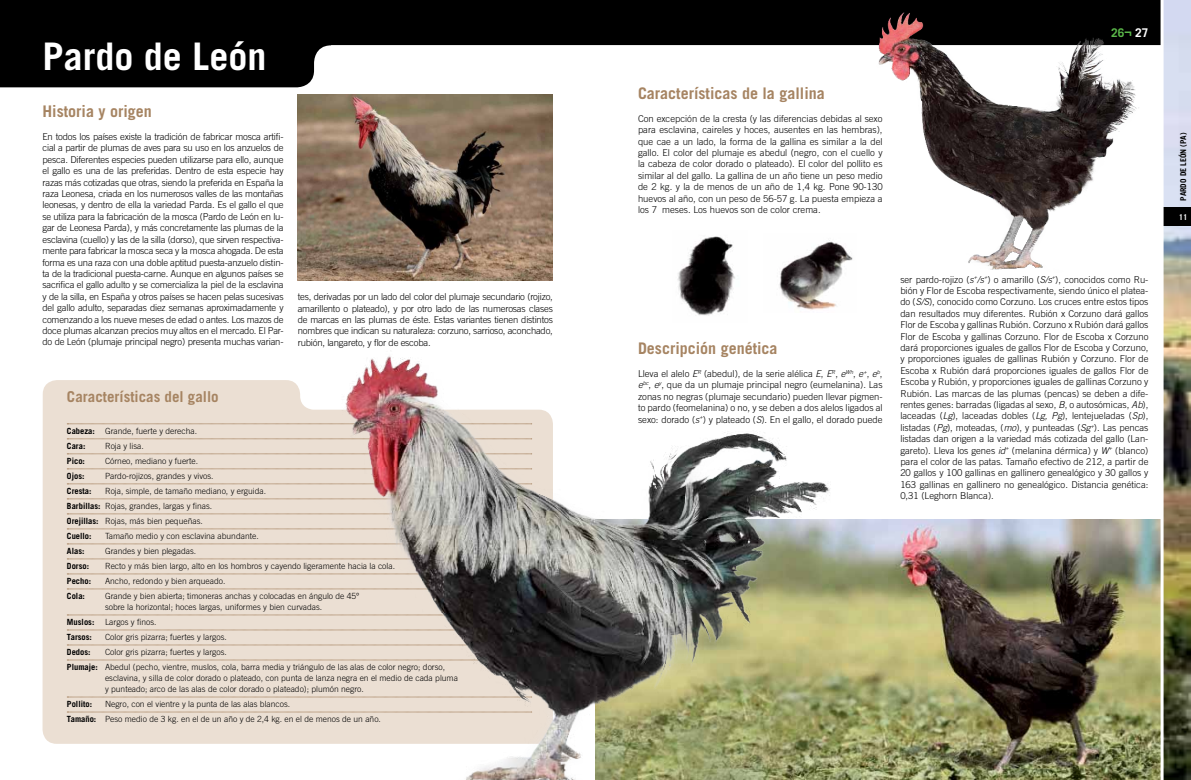
<style>
.page{position:relative;width:1191px;height:780px;background:#fff}
.page>*{position:absolute;margin:0;border:0;box-sizing:border-box;transform-origin:0 0}
.t1{font:700 38px "Trade Gothic LT Std";color:#fff}
.t2{font:700 16px "Trade Gothic LT Std";color:#a68462}
.t3{font:700 15px "Trade Gothic LT Std";color:#a68462}
.t4{font:700 12px "Trade Gothic LT Std";color:#5ab749}
.t5{font:300 9.5px/11.4px "Trade Gothic LT Std";color:#000;text-align:justify}
.t6{font:300 8.5px/15px "Trade Gothic LT Std";color:#000}
.t7{font:700 8.5px/15px "Trade Gothic LT Std";color:#000}
.t8{font:700 8px "Trade Gothic LT Std";color:#000}
.t9{font:700 8px "Trade Gothic LT Std";color:#fff}
.s1{font-weight:700}
.s2{font-weight:300}
.s3{color:#fff}
.s4{font-style:italic}
</style>
<div class="page">
<img style="left:842px;top:519px;width:318px;height:261px">
<svg style="left:0;top:0;width:1160px;height:87px;fill:#000"></svg>
<img style="left:1163px;top:0;width:27px;height:779px">
<div style="left:1162px;top:207px;width:29px;height:19px;background:#000"></div>
<hr style="left:1160px;top:0;width:3px;height:780px;background:#fff">
<div style="left:43px;top:380px;width:284px;height:363px;background:#ebdfd3"></div>
<svg style="left:67px;top:423px;width:260px;height:1px"></svg>
<svg style="left:67px;top:438px;width:260px;height:1px"></svg>
<svg style="left:67px;top:453px;width:260px;height:1px"></svg>
<svg style="left:67px;top:468px;width:260px;height:1px"></svg>
<svg style="left:67px;top:483px;width:260px;height:1px"></svg>
<svg style="left:67px;top:498px;width:260px;height:1px"></svg>
<svg style="left:67px;top:513px;width:260px;height:1px"></svg>
<svg style="left:67px;top:528px;width:260px;height:1px"></svg>
<svg style="left:67px;top:543px;width:260px;height:1px"></svg>
<svg style="left:67px;top:558px;width:260px;height:1px"></svg>
<svg style="left:67px;top:573px;width:260px;height:1px"></svg>
<svg style="left:67px;top:588px;width:260px;height:1px"></svg>
<svg style="left:67px;top:614px;width:260px;height:1px"></svg>
<svg style="left:67px;top:629px;width:260px;height:1px"></svg>
<svg style="left:67px;top:644px;width:260px;height:1px"></svg>
<svg style="left:67px;top:659px;width:260px;height:1px"></svg>
<svg style="left:67px;top:696px;width:260px;height:1px"></svg>
<svg style="left:67px;top:711px;width:260px;height:1px"></svg>
<img style="left:298px;top:94px;width:255px;height:187px">
<img style="left:868px;top:10px;width:283px;height:260px">
<img style="left:677px;top:236px;width:58px;height:80px">
<img style="left:779px;top:240px;width:74px;height:70px">
<img style="left:327px;top:356px;width:515px;height:424px">
<h1 class="t1" style="left:43px;top:33px;width:225px">Pardo de León</h1>
<h2 class="t2" style="left:43px;top:102px;width:111px">Historia y origen</h2>
<p class="t5" style="left:43px;top:131px;width:242px">En todos los países existe la tradición de fabricar mosca artifi&shy;cial a partir de plumas de aves para su uso en los anzuelos de pesca. Diferentes especies pueden utilizarse para ello, aunque el gallo es una de las preferidas. Dentro de esta especie hay razas más cotizadas que otras, siendo la preferida en España la raza Leonesa, criada en los numerosos valles de las montañas leonesas, y dentro de ella la variedad Parda. Es el gallo el que se utiliza para la fabricación de la mosca (Pardo de León en lu&shy;gar de Leonesa Parda), y más concretamente las plumas de la esclavina (cuello) y las de la silla (dorso), que sirven respectiva&shy;mente para fabricar la mosca seca y la mosca ahogada. De esta forma es una raza con una doble aptitud puesta-anzuelo distin&shy;ta de la tradicional puesta-carne. Aunque en algunos países se sacrifica el gallo adulto y se comercializa la piel de la esclavina y de la silla, en España y otros países se hacen pelas sucesivas del gallo adulto, separadas diez semanas aproximadamente y comenzando a los nueve meses de edad o antes. Los mazos de doce plumas alcanzan precios muy altos en el mercado. El Par&shy;do de León (plumaje principal negro) presenta muchas varian-</p>
<p class="t5" style="left:298px;top:291px;width:257px">tes, derivadas por un lado del color del plumaje secundario (rojizo, amarillento o plateado), y por otro lado de las numerosas clases de marcas en las plumas de éste. Estas variantes tienen distintos nombres que indican su naturaleza: corzuno, sarrioso, aconchado, rubión, langareto, y flor de escoba.</p>
<h3 class="t3" style="left:67px;top:387px;width:153px">Características del gallo</h3>
<p class="t6" style="left:67px;top:423px;width:132px"><span class="s1">Cabeza:</span> Grande, fuerte y derecha.<br><span class="s1">Cara:</span></p>
<p class="t6" style="left:105px;top:438px;width:40px">Roja y lisa.</p>
<p class="t7" style="left:67px;top:453px;width:19px">Pico:</p>
<p class="t6" style="left:105px;top:453px;width:95px">Córneo, mediano y fuerte.</p>
<p class="t7" style="left:67px;top:468px;width:19px">Ojos:</p>
<p class="t6" style="left:105px;top:468px;width:110px">Pardo-rojizos, grandes y vivos.</p>
<p class="t7" style="left:67px;top:483px;width:26px">Cresta:</p>
<p class="t6" style="left:67px;top:483px;width:201px;text-indent:38px">Roja, simple, de tamaño mediano, y erguida.<br><span class="s1">Barbillas:</span> Rojas, grandes, largas y finas.<br><span class="s1">Orejillas:</span> Rojas, más bien pequeñas.<br><span class="s1">Cuello:</span></p>
<p class="t6" style="left:105px;top:528px;width:155px">Tamaño medio y con esclavina abundante.</p>
<p class="t7" style="left:67px;top:543px;width:19px">Alas:</p>
<p class="t6" style="left:105px;top:543px;width:93px">Grandes y bien plegadas.</p>
<p class="t7" style="left:67px;top:558px;width:24px">Dorso:</p>
<p class="t6" style="left:105px;top:558px;width:291px">Recto y más bien largo, alto en los hombros y cayendo ligeramente hacia la cola.</p>
<p class="t7" style="left:67px;top:573px;width:26px">Pecho:</p>
<p class="t6" style="left:105px;top:573px;width:122px">Ancho, redondo y bien arqueado.</p>
<p class="t7" style="left:67px;top:588px;width:19px">Cola:</p>
<p class="t6" style="left:105px;top:590px;width:255px;line-height:11px">Grande y bien abierta; timoneras anchas y colocadas en ángulo de 45º sobre la horizontal; hoces largas, uniformes y bien curvadas.</p>
<p class="t7" style="left:67px;top:614px;width:91px">Muslos: <span class="s2">Largos y finos.<br></span>Tarsos:</p>
<p class="t6" style="left:105px;top:629px;width:123px">Color gris pizarra; fuertes y largos.</p>
<p class="t6" style="left:67px;top:644px;width:380px;text-indent:38px">Color gris pizarra; fuertes y largos.<br><span class="s1">Plumaje:</span> Abedul (pecho, vientre, muslos, cola, barra media y triángulo de las alas de color negro; dorso,</p>
<p class="t6" style="left:105px;top:672px;width:354px;line-height:11px">esclavina, y silla de color dorado o plateado, con punta de lanza negra en el medio de cada pluma y punteado; arco de las alas de color dorado o plateado); plumón negro.</p>
<p class="t7" style="left:67px;top:696px;width:27px">Pollito:</p>
<p class="t7" style="left:67px;top:644px;width:25px">Dedos:</p>
<p class="t6" style="left:67px;top:696px;width:315px;text-indent:38px">Negro, con el vientre y la punta de las alas blancos.<br><span class="s1">Tamaño:</span> Peso medio de 3 kg. en el de un año y de 2,4 kg. en el de menos de un año.</p>
<h2 class="t2" style="left:638px;top:83px;width:188px">Características de la gallina</h2>
<p class="t5" style="left:638px;top:112px;width:246px">Con excepción de la cresta (y las diferencias debidas al sexo para esclavina, caireles y hoces, ausentes en las hembras), que cae a un lado, la forma de la gallina es similar a la del gallo. El color del plumaje es abedul (negro, con el cuello y la cabeza de color dorado o plateado). El color del pollito es similar al del gallo. La gallina de un año tiene un peso medio de 2 kg. y la de menos de un año de 1,4 kg. Pone 90-130 huevos al año, con un peso de 56-57 g. La puesta empieza a los 7 meses. Los huevos son de color crema.</p>
<p class="t4" style="left:1111px;top:26px;width:39px">26¬ <span class="s3">27</span></p>
<h2 class="t2" style="left:638px;top:338px;width:141px">Descripción genética</h2>
<p class="t5" style="left:638px;top:367px;width:246px">Lleva el alelo <span class="s4">E</span><sup>R</sup> (abedul), de la serie alélica <span class="s4">E</span>, <span class="s4">E</span><sup>R</sup>, <span class="s4">e</span><sup>Wh</sup>, <span class="s4">e</span><sup>+</sup>, <span class="s4">e</span><sup>b</sup>, <span class="s4">e</span><sup>bc</sup>, <span class="s4">e</span><sup>y</sup>, que da un plumaje principal negro (eumelanina). Las zonas no negras (plumaje secundario) pueden llevar pigmen&shy;to pardo (feomelanina) o no, y se deben a dos alelos ligados al sexo: dorado (<span class="s4">s</span><sup>+</sup>) y plateado (<span class="s4">S</span>). En el gallo, el dorado puede</p>
<p class="t5" style="left:900px;top:273px;width:250px">ser pardo-rojizo (<span class="s4">s</span><sup>+</sup><span class="s4">/s</span><sup>+</sup>) o amarillo (<span class="s4">S/s</span><sup>+</sup>), conocidos como Ru&shy;bión y Flor de Escoba respectivamente, siendo único el platea&shy;do (<span class="s4">S/S</span>), conocido como Corzuno. Los cruces entre estos tipos dan resultados muy diferentes. Rubión x Corzuno dará gallos Flor de Escoba y gallinas Rubión. Corzuno x Rubión dará gallos Flor de Escoba y gallinas Corzuno. Flor de Escoba x Corzuno dará proporciones iguales de gallos Flor de Escoba y Corzuno, y proporciones iguales de gallinas Rubión y Corzuno. Flor de Escoba x Rubión dará proporciones iguales de gallos Flor de Escoba y Rubión, y proporciones iguales de gallinas Corzuno y Rubión. Las marcas de las plumas (pencas) se deben a dife&shy;rentes genes: barradas (ligadas al sexo, <span class="s4">B</span>, o autosómicas, <span class="s4">Ab</span>), laceadas (<span class="s4">Lg</span>), laceadas dobles (<span class="s4">Lg, Pg</span>), lentejueladas (<span class="s4">Sp</span>), listadas (<span class="s4">Pg</span>), moteadas, (<span class="s4">mo</span>), y punteadas (<span class="s4">Sg</span><sup>+</sup>). Las pencas listadas dan origen a la variedad más cotizada del gallo (Lan&shy;gareto). Lleva los genes <span class="s4">id</span><sup>+</sup> (melanina dérmica) y <span class="s4">W</span><sup>+</sup> (blanco) para el color de las patas. Tamaño efectivo de 212, a partir de 20 gallos y 100 gallinas en gallinero genealógico y 30 gallos y 163 gallinas en gallinero no genealógico. Distancia genética:<br>0,31 (Leghorn Blanca).</p>
<p class="t8" style="left:1178px;top:201px;width:69px;rotate:-90deg">PARDO DE LEÓN (PA)</p>
<p class="t9" style="left:1178px;top:212px;width:10px">11</p>
</div>
